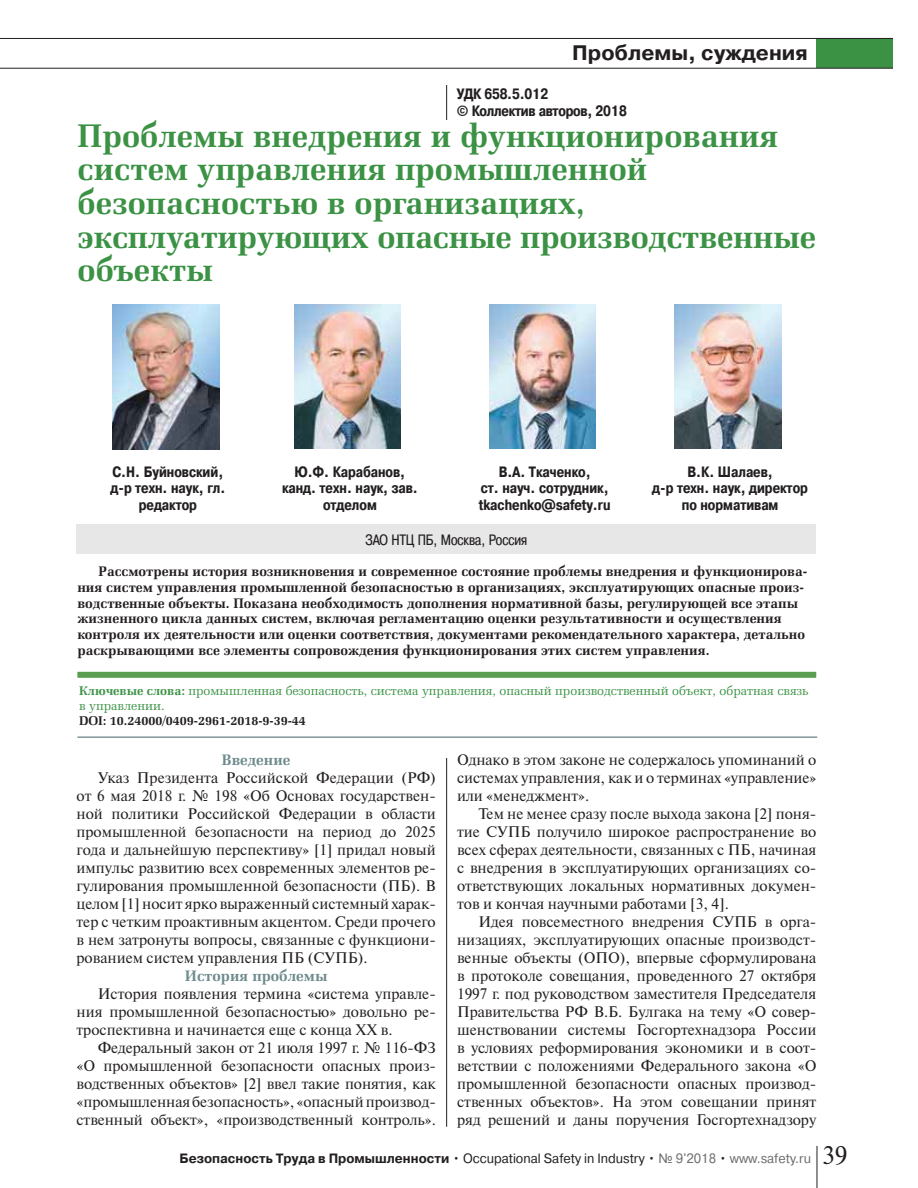
<style>
.page{position:relative;width:918px;height:1188px;background:#fff}
.page>*{position:absolute;margin:0;border:0;box-sizing:border-box;transform-origin:0 0}
.t1{font:700 33px/33.6px "Zapf Elliptical 711 CBT";color:#3b9244}
.t2{font:700 21px "Pragmatica C";color:#231f20}
.t3{font:15.3px/18px "Newton C";color:#231f20;text-align:justify}
.t4{font:700 15.3px "Zapf Elliptical 711 CBT";color:#6d8a8d}
.t5{font:700 15px/16.5px "Pragmatica Cond C";color:#231f20;text-align:center}
.t6{font:15px "Pragmatica Cond C";color:#231f20}
.t7{font:700 13.95px/15.8px "Zapf Elliptical 711 CBT";color:#231f20}
.t8{font:700 13.5px "Pragmatica C";color:#231f20;scale:.95 1}
.t9{font:12.75px/15px "Zapf Elliptical 711 CBT";color:#3b9244}
.t10{font:700 12.75px "Zapf Elliptical 711 CBT";color:#231f20}
.s1{font-weight:700}
.s2{font-weight:400}
.s3{font-weight:400;color:#6d6e70}
.s4{font-family:"Newton C";font-weight:400;font-size:25.5px}
</style>
<div class="page">
<div style="left:816px;top:38px;width:77px;height:30px;background:#3b9244"></div>
<hr style="left:817px;top:1146px;width:1px;height:42px;background:#231f20">
<hr style="left:0;top:38px;width:893px;height:1px;background:#231f20">
<hr style="left:0;top:68px;width:893px;height:1px;background:#231f20">
<hr style="left:446px;top:85px;width:1px;height:1042px;background:#231f20">
<div style="left:436px;top:120px;width:23px;height:637px;background:#fff"></div>
<div style="left:77px;top:672px;width:739px;height:6px;background:#5b9d50"></div>
<hr style="left:77px;top:736px;width:740px;height:2px;background:#809799">
<div style="left:77px;top:524px;width:739px;height:30px;background:#e7e7e7"></div>
<img style="left:295px;top:304px;width:106px;height:145px">
<img style="left:675px;top:304px;width:106px;height:145px">
<img style="left:113px;top:304px;width:106px;height:146px">
<img style="left:490px;top:304px;width:106px;height:145px">
<h2 class="t2" style="left:572px;top:41px;width:237px">Проблемы, суждения</h2>
<p class="t5" style="left:457px;top:87px;width:171px;text-align:left">УДК 658.5.012<br>© Коллектив авторов, 2018</p>
<h1 class="t1" style="left:78px;top:118px;width:740px">Проблемы внедрения и функционирования систем управления промышленной безопасностью в организациях, эксплуатирующих опасные производственные объекты</h1>
<p class="t5" style="left:282px;top:464px;width:137px">Ю.Ф. Карабанов, канд. техн. наук, зав. отделом</p>
<p class="t5" style="left:652px;top:464px;width:157px">В.К. Шалаев,<br>д-р техн. наук, директор по нормативам</p>
<p class="t5" style="left:110px;top:464px;width:117px">С.Н. Буйновский, д-р техн. наук, гл. редактор</p>
<p class="t5" style="left:479px;top:464px;width:133px">В.А. Ткаченко,<br>ст. науч. сотрудник, tkachenko@safety.ru</p>
<p class="t6" style="left:366px;top:531px;width:163px">ЗАО НТЦ ПБ, Москва, Россия</p>
<p class="t7" style="left:77px;top:563px;width:731px;text-indent:21px">Рассмотрены история возникновения и современное состояние проблемы внедрения и функционирова&shy;ния систем управления промышленной безопасностью в организациях, эксплуатирующих опасные произ&shy;водственные объекты. Показана необходимость дополнения нормативной базы, регулирующей все этапы жизненного цикла данных систем, включая регламентацию оценки результативности и осуществления контроля их деятельности или оценки соответствия, документами рекомендательного характера, детально раскрывающими все элементы сопровождения функционирования этих систем управления.</p>
<p class="t9" style="left:79px;top:683px;width:731px"><span class="s1">Ключевые слова:</span> промышленная безопасность, система управления, опасный производственный объект, обратная связь в управлении.</p>
<p class="t10" style="left:79px;top:713px;width:228px">DOI: 10.24000/0409-2961-2018-9-39-44</p>
<p class="t4" style="left:222px;top:751px;width:70px">Введение</p>
<p class="t3" style="left:77px;top:770px;width:361px;text-indent:21px">Указ Президента Российской Федерации (РФ) от 6 мая 2018 г. № 198 «Об Основах государствен&shy;ной политики Российской Федерации в области промышленной безопасности на период до 2025 года и дальнейшую перспективу» [1] придал новый импульс развитию всех современных элементов ре&shy;гулирования промышленной безопасности (ПБ). В целом [1] носит ярко выраженный системный харак&shy;тер с четким проактивным акцентом. Среди прочего в нем затронуты вопросы, связанные с функциони&shy;рованием систем управления ПБ (СУПБ).</p>
<p class="t4" style="left:185px;top:967px;width:144px">История проблемы</p>
<p class="t3" style="left:77px;top:986px;width:361px;text-indent:21px">История появления термина «система управле&shy;ния промышленной безопасностью» довольно ре&shy;троспективна и начинается еще с конца XX в.</p>
<p class="t3" style="left:77px;top:1040px;width:361px;text-indent:21px">Федеральный закон от 21 июля 1997 г. № 116-ФЗ «О промышленной безопасности опасных произ&shy;водственных объектов» [2] ввел такие понятия, как «промышленная безопасность», «опасный производ&shy;ственный объект», «производственный контроль».</p>
<p class="t3" style="left:457px;top:752px;width:361px">Однако в этом законе не содержалось упоминаний о системах управления, как и о терминах «управление» или «менеджмент».</p>
<p class="t3" style="left:457px;top:806px;width:361px;text-indent:21px">Тем не менее сразу после выхода закона [2] поня&shy;тие СУПБ получило широкое распространение во всех сферах деятельности, связанных с ПБ, начиная с внедрения в эксплуатирующих организациях со&shy;ответствующих локальных нормативных докумен&shy;тов и кончая научными работами [3, 4].</p>
<p class="t3" style="left:457px;top:914px;width:361px;text-indent:21px">Идея повсеместного внедрения СУПБ в орга&shy;низациях, эксплуатирующих опасные производст&shy;венные объекты (ОПО), впервые сформулирована в протоколе совещания, проведенного 27 октября 1997 г. под руководством заместителя Председателя Правительства РФ В.Б. Булгака на тему «О совер&shy;шенствовании системы Госгортехнадзора России в условиях реформирования экономики и в соот&shy;ветствии с положениями Федерального закона «О промышленной безопасности опасных производ&shy;ственных объектов». На этом совещании принят ряд решений и даны поручения Госгортехнадзору</p>
<p class="t8" style="left:180px;top:1151px;width:705px">Безопасность Труда в Промышленности <span class="s2">• Occupational Safety in Industry •</span> <span class="s3">№ 9'2018</span> <span class="s2">•</span> <span class="s3">www.safety.ru</span> <span class="s4">39</span></p>
</div>
